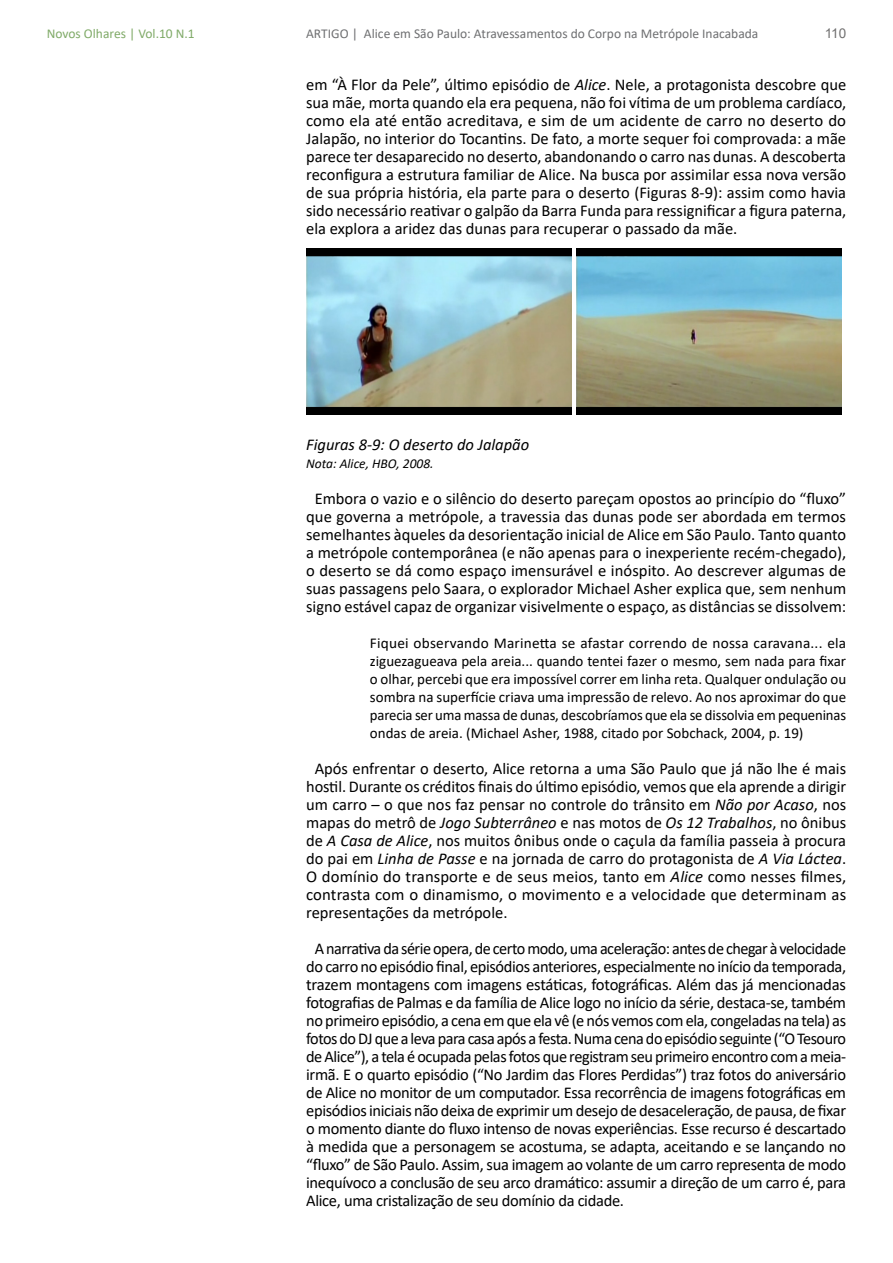
<style>
.page{position:relative;width:893px;height:1263px;background:#fff}
.page>*{position:absolute;margin:0;border:0;box-sizing:border-box;transform-origin:0 0}
.t1{font:16.5px/18px "Calibri";color:#000;text-align:justify}
.t2{font:italic 16.5px "Calibri";color:#000}
.t3{font:15px/18px "Calibri";color:#000;text-align:justify}
.t4{font:13.5px "Calibri";color:#6e6f71}
.t5{font:13.5px "Calibri";color:#80aa68}
.t6{font:italic 13.5px "Calibri";color:#000}
.t7{font:13.5px "Arial";color:#706f6f}
.s1{font-style:italic}
</style>
<div class="page">
<img style="left:306px;top:248px;width:265px;height:166px">
<img style="left:576px;top:248px;width:265px;height:166px">
<p class="t5" style="left:47px;top:24px;width:150px">Novos Olhares | Vol.10 N.1</p>
<p class="t4" style="left:306px;top:24px;width:454px">ARTIGO | Alice em São Paulo: Atravessamentos do Corpo na Metrópole Inacabada</p>
<p class="t7" style="left:825px;top:24px;width:23px">110</p>
<p class="t1" style="left:306px;top:75px;width:542px">em “À Flor da Pele”, último episódio de <span class="s1">Alice</span>. Nele, a protagonista descobre que sua mãe, morta quando ela era pequena, não foi vítima de um problema cardíaco, como ela até então acreditava, e sim de um acidente de carro no deserto do Jalapão, no interior do Tocantins. De fato, a morte sequer foi comprovada: a mãe parece ter desaparecido no deserto, abandonando o carro nas dunas. A descoberta reconfigura a estrutura familiar de Alice. Na busca por assimilar essa nova versão de sua própria história, ela parte para o deserto (Figuras 8-9): assim como havia sido necessário reativar o galpão da Barra Funda para ressignificar a figura paterna, ela explora a aridez das dunas para recuperar o passado da mãe.</p>
<p class="t2" style="left:306px;top:433px;width:225px">Figuras 8-9: O deserto do Jalapão</p>
<p class="t6" style="left:306px;top:454px;width:129px">Nota: Alice, HBO, 2008.</p>
<p class="t1" style="left:306px;top:489px;width:542px;text-align:center">Embora o vazio e o silêncio do deserto pareçam opostos ao princípio do “fluxo” que governa a metrópole, a travessia das dunas pode ser abordada em termos semelhantes àqueles da desorientação inicial de Alice em São Paulo. Tanto quanto a metrópole contemporânea (e não apenas para o inexperiente recém-chegado), o deserto se dá como espaço imensurável e inóspito. Ao descrever algumas de suas passagens pelo Saara, o explorador Michael Asher explica que, sem nenhum signo estável capaz de organizar visivelmente o espaço, as distâncias se dissolvem:</p>
<p class="t3" style="left:370px;top:634px;width:478px">Fiquei observando Marinetta se afastar correndo de nossa caravana... ela ziguezagueava pela areia... quando tentei fazer o mesmo, sem nada para fixar o olhar, percebi que era impossível correr em linha reta. Qualquer ondulação ou sombra na superfície criava uma impressão de relevo. Ao nos aproximar do que parecia ser uma massa de dunas, descobríamos que ela se dissolvia em pequeninas ondas de areia. (Michael Asher, 1988, citado por Sobchack, 2004, p. 19)</p>
<p class="t1" style="left:306px;top:759px;width:542px;text-indent:9px">Após enfrentar o deserto, Alice retorna a uma São Paulo que já não lhe é mais hostil. Durante os créditos finais do último episódio, vemos que ela aprende a dirigir um carro – o que nos faz pensar no controle do trânsito em <span class="s1">Não por Acaso</span>, nos mapas do metrô de <span class="s1">Jogo Subterrâneo</span> e nas motos de <span class="s1">Os 12 Trabalhos</span>, no ônibus de <span class="s1">A Casa de Alice</span>, nos muitos ônibus onde o caçula da família passeia à procura do pai em <span class="s1">Linha de Passe</span> e na jornada de carro do protagonista de <span class="s1">A Via Láctea</span>.<br>O domínio do transporte e de seus meios, tanto em <span class="s1">Alice</span> como nesses filmes, contrasta com o dinamismo, o movimento e a velocidade que determinam as representações da metrópole.</p>
<p class="t1" style="left:306px;top:939px;width:542px;text-indent:9px">A narrativa da série opera, de certo modo, uma aceleração: antes de chegar à velocidade do carro no episódio final, episódios anteriores, especialmente no início da temporada, trazem montagens com imagens estáticas, fotográficas. Além das já mencionadas fotografias de Palmas e da família de Alice logo no início da série, destaca-se, também no primeiro episódio, a cena em que ela vê (e nós vemos com ela, congeladas na tela) as fotos do DJ que a leva para casa após a festa. Numa cena do episódio seguinte (“OTesouro de Alice”), a tela é ocupada pelas fotos que registram seu primeiro encontro com a meia&shy;irmã. E o quarto episódio (“No Jardim das Flores Perdidas”) traz fotos do aniversário de Alice no monitor de um computador. Essa recorrência de imagens fotográficas em episódios iniciais não deixa de exprimir um desejo de desaceleração, de pausa, de fixar o momento diante do fluxo intenso de novas experiências. Esse recurso é descartado à medida que a personagem se acostuma, se adapta, aceitando e se lançando no “fluxo” de São Paulo. Assim, sua imagem ao volante de um carro representa de modo inequívoco a conclusão de seu arco dramático: assumir a direção de um carro é, para Alice, uma cristalização de seu domínio da cidade.</p>
</div>
